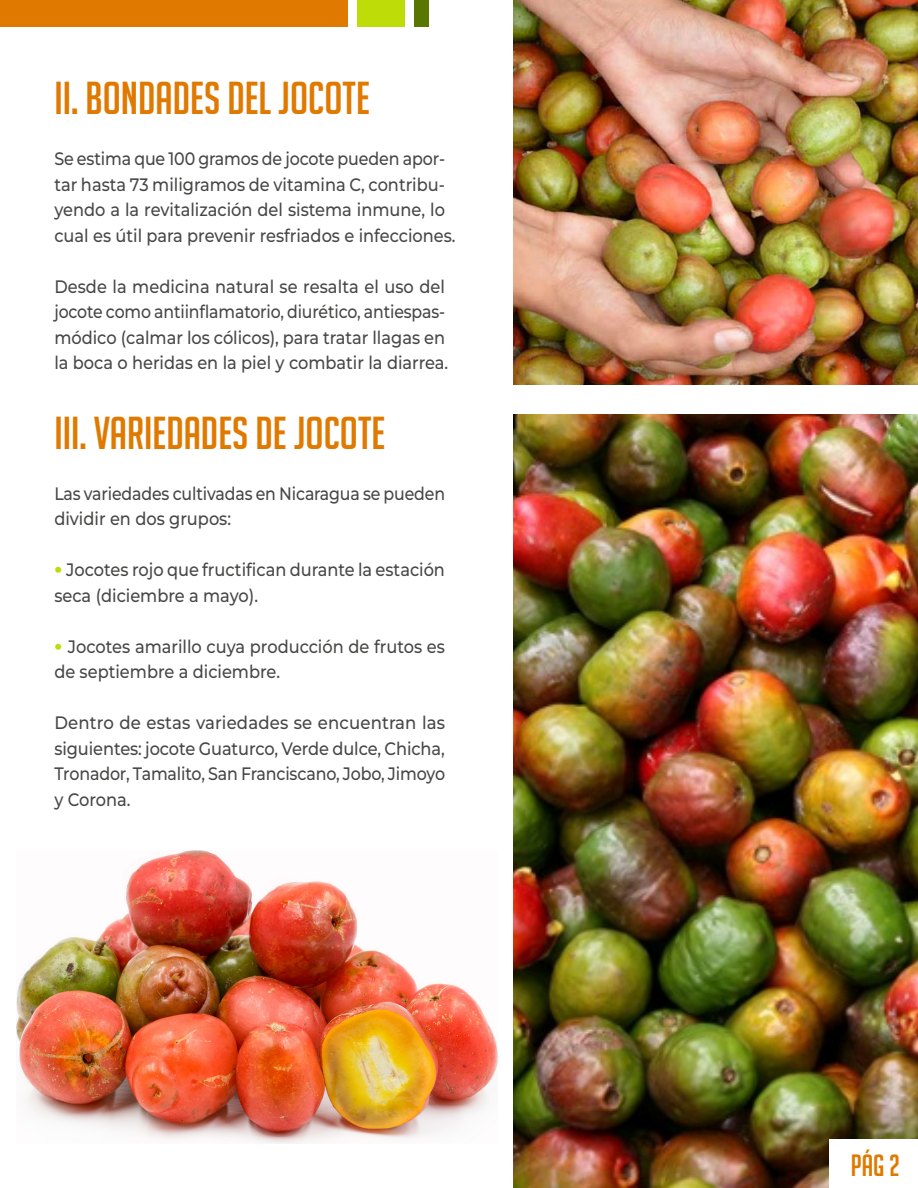
<style>
.page{position:relative;width:918px;height:1188px;background:#fff}
.page>*{position:absolute;margin:0;border:0;box-sizing:border-box;transform-origin:0 0}
.t1{font:45px "Big Noodle Titling";color:#e07900}
.t2{font:30px "Big Noodle Titling";color:#e07900}
.t3{font:500 18px/25.5px "Montserrat";color:#474746;scale:.9 1}
.t4{font:500 18px/25.5px "Montserrat";color:#474746;scale:.88 1}
.t5{font:500 18px/25.5px "Montserrat";color:#474746;text-align:justify;scale:.92 1}
</style>
<div class="page">
<img style="left:17px;top:850px;width:480px;height:294px">
<img style="left:513px;top:414px;width:405px;height:774px">
<div style="left:357px;top:0;width:48px;height:27px;background:#bedc08"></div>
<div style="left:414px;top:0;width:15px;height:27px;background:#577700"></div>
<div style="left:0;top:0;width:347px;height:27px;background:#e07900"></div>
<div style="left:829px;top:1139px;width:89px;height:49px;background:#fff"></div>
<img style="left:513px;top:0;width:405px;height:384px">
<h1 class="t1" style="left:54px;top:74px;width:317px">II. BONDADES DEL JOCOTE</h1>
<p class="t4" style="left:54px;top:146px;width:457px">Se estima que 100 gramos de jocote pueden apor&shy;tar hasta 73 miligramos de vitamina C, contribu&shy;yendo a la revitalización del sistema inmune, lo cual es útil para prevenir resfriados e infecciones.</p>
<p class="t3" style="left:54px;top:273px;width:439px">Desde la medicina natural se resalta el uso del jocote como antiinflamatorio, diurético, antiespas&shy;módico (calmar los cólicos), para tratar llagas en la boca o heridas en la piel y combatir la diarrea.</p>
<h1 class="t1" style="left:54px;top:409px;width:333px">III. VARIEDADES DE JOCOTE</h1>
<p class="t4" style="left:54px;top:480px;width:446px">Las variedades cultivadas en Nicaragua se pueden dividir en dos grupos:</p>
<p class="t3" style="left:54px;top:557px;width:436px;text-indent:12px">Jocotes rojo que fructifican durante la estación seca (diciembre a mayo).</p>
<p class="t3" style="left:54px;top:633px;width:436px;text-indent:14px">Jocotes amarillo cuya producción de frutos es de septiembre a diciembre.</p>
<p class="t5" style="left:54px;top:710px;width:426px">Dentro de estas variedades se encuentran las siguientes: jocote Guaturco, Verde dulce, Chicha, Tronador, Tamalito, San Franciscano, Jobo, Jimoyo y Corona.</p>
<h2 class="t2" style="left:851px;top:1149px;width:51px">Pág 2</h2>
</div>
